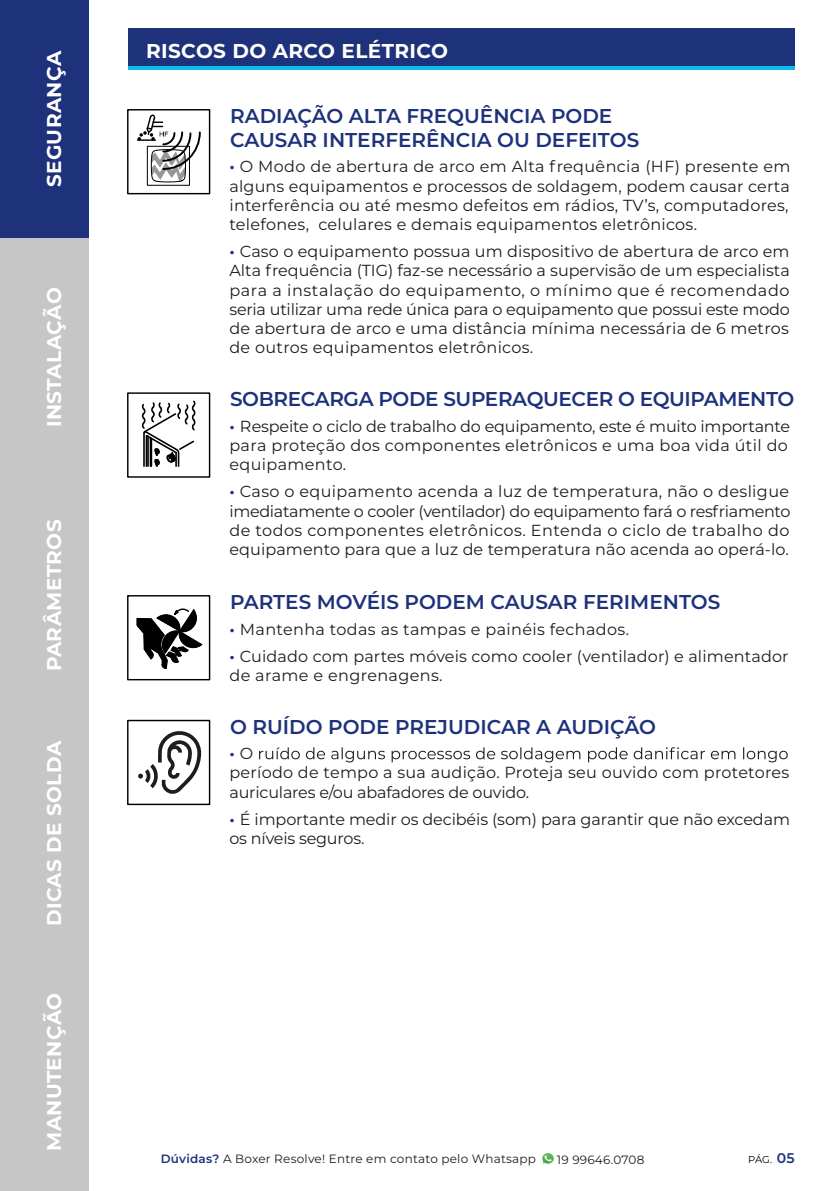
<style>
.page{position:relative;width:823px;height:1191px;background:#fff}
.page>*{position:absolute;margin:0;border:0;box-sizing:border-box;transform-origin:0 0}
.t1{font:600 20px/24px "Montserrat";color:#1d327b}
.t2{font:700 20px "Montserrat";letter-spacing:.02em;color:#fff}
.t3{font:600 20px "Montserrat";letter-spacing:-.02em;color:#1d327b}
.t4{font:16px/19.2px "Montserrat";letter-spacing:.01em;color:#1d1d1b}
.t5{font:12px "Montserrat";letter-spacing:.02em;color:#1d1d1b}
.t6{font:10px "Montserrat";color:#000}
.s1{font-weight:600;color:#1d327b}
.s2{font-weight:600;font-size:14px;color:#1d327b}
</style>
<div class="page">
<div style="left:128px;top:28px;width:666px;height:42px;background:#1d327b"></div>
<hr style="left:128px;top:67px;width:666px;height:3px;background:#0bbbef">
<div style="left:0;top:0;width:88px;height:238px;background:#1d327b"></div>
<div style="left:0;top:238px;width:88px;height:238px;background:#c6c6c6"></div>
<div style="left:0;top:476px;width:88px;height:238px;background:#c6c6c6"></div>
<div style="left:0;top:714px;width:88px;height:238px;background:#c6c6c6"></div>
<div style="left:0;top:952px;width:88px;height:239px;background:#c6c6c6"></div>
<svg style="left:542px;top:1153px;width:11px;height:11px"></svg>
<div style="left:127px;top:392px;width:83px;height:86px;border:1px solid #000"></div>
<svg style="left:141px;top:400px;width:55px;height:67px"></svg>
<div style="left:127px;top:595px;width:83px;height:85px;border:1px solid #000"></div>
<svg style="left:136px;top:608px;width:67px;height:61px"></svg>
<div style="left:127px;top:720px;width:83px;height:85px;border:1px solid #000"></div>
<svg style="left:259px;top:747px;width:528px;height:15px"></svg>
<svg style="left:150px;top:731px;width:51px;height:63px"></svg>
<svg style="left:145px;top:769px;width:6px;height:14px"></svg>
<svg style="left:138px;top:773px;width:5px;height:5px"></svg>
<div style="left:127px;top:109px;width:83px;height:85px;border:1px solid #000"></div>
<svg style="left:137px;top:109px;width:65px;height:77px"></svg>
<p class="t2" style="left:41px;top:187px;width:138px;rotate:-90deg">SEGURANÇA</p>
<p class="t2" style="left:41px;top:427px;width:141px;rotate:-90deg">INSTALAÇÃO</p>
<p class="t2" style="left:41px;top:671px;width:153px;rotate:-90deg">PARÂMETROS</p>
<p class="t2" style="left:41px;top:926px;width:187px;rotate:-90deg">DICAS DE SOLDA</p>
<p class="t2" style="left:41px;top:1150px;width:159px;rotate:-90deg">MANUTENÇÃO</p>
<p class="t2" style="left:146px;top:37px;width:303px">RISCOS DO ARCO ELÉTRICO</p>
<p class="t1" style="left:230px;top:103px;width:410px">RADIAÇÃO ALTA FREQUÊNCIA PODE<br>CAUSAR INTERFERÊNCIA OU DEFEITOS</p>
<p class="t4" style="left:229px;top:157px;width:562px;text-align:justify"><span class="s1">•</span> O Modo de abertura de arco em Alta frequência (HF) presente em alguns equipamentos e processos de soldagem, podem causar certa interferência ou até mesmo defeitos em rádios, TV’s, computadores, telefones, celulares e demais equipamentos eletrônicos.</p>
<p class="t4" style="left:229px;top:241px;width:561px;text-align:justify"><span class="s1">•</span> Caso o equipamento possua um dispositivo de abertura de arco em Alta frequência (TIG) faz-se necessário a supervisão de um especialista para a instalação do equipamento, o mínimo que é recomendado seria utilizar uma rede única para o equipamento que possui este modo de abertura de arco e uma distância mínima necessária de 6 metros de outros equipamentos eletrônicos.</p>
<p class="t3" style="left:230px;top:386px;width:565px">SOBRECARGA PODE SUPERAQUECER O EQUIPAMENTO</p>
<p class="t4" style="left:229px;top:416px;width:562px"><span class="s1">•</span> Respeite o ciclo de trabalho do equipamento, este é muito importante para proteção dos componentes eletrônicos e uma boa vida útil do equipamento.</p>
<p class="t4" style="left:229px;top:482px;width:562px;text-align:justify"><span class="s1">•</span> Caso o equipamento acenda a luz de temperatura, não o desligue imediatamente o cooler (ventilador) do equipamento fará o resfriamento de todos componentes eletrônicos. Entenda o ciclo de trabalho do equipamento para que a luz de temperatura não acenda ao operá-lo.</p>
<p class="t1" style="left:230px;top:589px;width:491px">PARTES MOVÉIS PODEM CAUSAR FERIMENTOS</p>
<p class="t4" style="left:229px;top:619px;width:401px"><span class="s1">•</span> Mantenha todas as tampas e painéis fechados.</p>
<p class="t4" style="left:229px;top:646px;width:560px"><span class="s1">•</span> Cuidado com partes móveis como cooler (ventilador) e alimentador de arame e engrenagens.</p>
<p class="t1" style="left:230px;top:714px;width:427px">O RUÍDO PODE PREJUDICAR A AUDIÇÃO</p>
<p class="t4" style="left:229px;top:743px;width:561px"><span class="s1">•</span> O<br>período de tempo a sua audição. Proteja seu ouvido com protetores auriculares e/ou abafadores de ouvido.</p>
<p class="t4" style="left:229px;top:809px;width:561px"><span class="s1">•</span> É importante medir os decibéis (som) para garantir que não excedam os níveis seguros.</p>
<p class="t5" style="left:161px;top:1150px;width:376px"><span class="s1">Dúvidas?</span> A Boxer Resolve! Entre em contato pelo Whatsapp</p>
<p class="t5" style="left:556px;top:1151px;width:89px">19 99646.0708</p>
<p class="t6" style="left:747px;top:1152px;width:48px">PÁG. <span class="s2">05</span></p>
</div>
